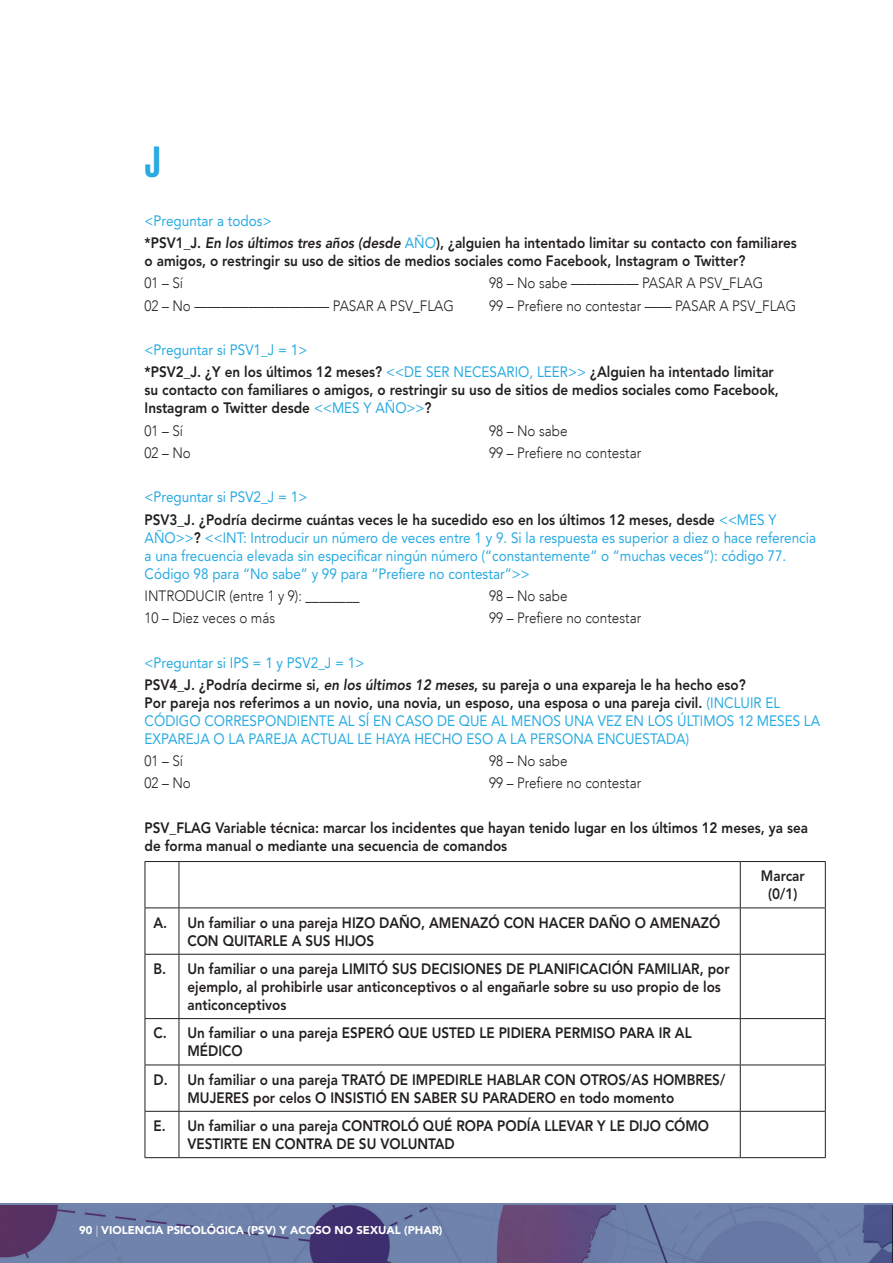
<style>
.page{position:relative;width:893px;height:1263px;background:#fff}
.page>*{position:absolute;margin:0;border:0;box-sizing:border-box;transform-origin:0 0}
.Giogio_sans{font:700 45px "Giorgio Sans";color:#29abe2}
._07_body{font:800 15px/18px "Avenir LT Std";color:#231f20;scale:.9 1}
._07_body-2{font:15px/18px "Avenir LT Std";color:#29abe2;scale:.9 1}
.Body_split{font:300 15px "Avenir LT Std";color:#231f20;scale:.9 1}
.t1{font:900 11.25px "Avenir";color:#fff}
.s1{font-style:italic}
.s2{font-weight:400;color:#29abe2}
.s3{font-weight:800;color:#231f20}
.s4{font-weight:800;font-style:italic;color:#231f20}
.s5{font-weight:300}
</style>
<div class="page">
<svg style="left:0;top:1203px;width:893px;height:60px;fill:#6e81aa"></svg>
<hr style="left:145px;top:861px;width:34px;height:1px;background:#231f20">
<hr style="left:145px;top:862px;width:1px;height:45px;background:#231f20">
<hr style="left:179px;top:861px;width:561px;height:1px;background:#231f20">
<hr style="left:179px;top:862px;width:1px;height:45px;background:#231f20">
<hr style="left:740px;top:861px;width:86px;height:1px;background:#231f20">
<hr style="left:740px;top:862px;width:1px;height:45px;background:#231f20">
<hr style="left:825px;top:862px;width:1px;height:45px;background:#231f20">
<hr style="left:145px;top:907px;width:34px;height:1px;background:#231f20">
<hr style="left:145px;top:908px;width:1px;height:46px;background:#231f20">
<hr style="left:179px;top:907px;width:561px;height:1px;background:#231f20">
<hr style="left:179px;top:908px;width:1px;height:46px;background:#231f20">
<hr style="left:740px;top:907px;width:86px;height:1px;background:#231f20">
<hr style="left:740px;top:908px;width:1px;height:46px;background:#231f20">
<hr style="left:825px;top:908px;width:1px;height:46px;background:#231f20">
<hr style="left:145px;top:954px;width:34px;height:1px;background:#231f20">
<hr style="left:145px;top:955px;width:1px;height:63px;background:#231f20">
<hr style="left:179px;top:954px;width:561px;height:1px;background:#231f20">
<hr style="left:179px;top:955px;width:1px;height:63px;background:#231f20">
<hr style="left:740px;top:954px;width:86px;height:1px;background:#231f20">
<hr style="left:740px;top:955px;width:1px;height:63px;background:#231f20">
<hr style="left:825px;top:955px;width:1px;height:63px;background:#231f20">
<hr style="left:145px;top:1018px;width:34px;height:1px;background:#231f20">
<hr style="left:145px;top:1019px;width:1px;height:45px;background:#231f20">
<hr style="left:179px;top:1018px;width:561px;height:1px;background:#231f20">
<hr style="left:179px;top:1019px;width:1px;height:45px;background:#231f20">
<hr style="left:740px;top:1018px;width:86px;height:1px;background:#231f20">
<hr style="left:740px;top:1019px;width:1px;height:45px;background:#231f20">
<hr style="left:825px;top:1019px;width:1px;height:45px;background:#231f20">
<hr style="left:145px;top:1064px;width:34px;height:1px;background:#231f20">
<hr style="left:145px;top:1065px;width:1px;height:46px;background:#231f20">
<hr style="left:179px;top:1064px;width:561px;height:1px;background:#231f20">
<hr style="left:179px;top:1065px;width:1px;height:46px;background:#231f20">
<hr style="left:740px;top:1064px;width:86px;height:1px;background:#231f20">
<hr style="left:740px;top:1065px;width:1px;height:46px;background:#231f20">
<hr style="left:825px;top:1065px;width:1px;height:46px;background:#231f20">
<hr style="left:145px;top:1111px;width:34px;height:1px;background:#231f20">
<hr style="left:145px;top:1112px;width:1px;height:45px;background:#231f20">
<hr style="left:179px;top:1111px;width:561px;height:1px;background:#231f20">
<hr style="left:179px;top:1112px;width:1px;height:45px;background:#231f20">
<hr style="left:740px;top:1111px;width:86px;height:1px;background:#231f20">
<hr style="left:740px;top:1112px;width:1px;height:45px;background:#231f20">
<hr style="left:825px;top:1112px;width:1px;height:45px;background:#231f20">
<hr style="left:145px;top:1157px;width:34px;height:1px;background:#231f20">
<hr style="left:179px;top:1157px;width:561px;height:1px;background:#231f20">
<hr style="left:740px;top:1157px;width:86px;height:1px;background:#231f20">
<p class="Giogio_sans" style="left:145px;top:139px;width:17px">J</p>
<p class="_07_body-2" style="left:145px;top:212px;width:143px">&lt;Preguntar a todos&gt;</p>
<p class="_07_body" style="left:145px;top:234px;width:726px">*PSV1_J. <span class="s1">En los últimos tres años (desde</span> <span class="s2">AÑO</span>), ¿alguien ha intentado limitar su contacto con familiares o amigos, o restringir su uso de sitios de medios sociales como Facebook, Instagram o Twitter?</p>
<p class="Body_split" style="left:145px;top:274px;width:44px">01 – Sí</p>
<p class="Body_split" style="left:145px;top:297px;width:345px">02 – No —————————— PASAR A PSV_FLAG</p>
<p class="Body_split" style="left:489px;top:274px;width:306px">98 – No sabe ————— PASAR A PSV_FLAG</p>
<p class="Body_split" style="left:489px;top:297px;width:343px">99 – Prefiere no contestar —— PASAR A PSV_FLAG</p>
<p class="_07_body-2" style="left:145px;top:341px;width:182px">&lt;Preguntar si PSV1_J = 1&gt;</p>
<p class="_07_body" style="left:145px;top:363px;width:706px">*PSV2_J. ¿Y en los últimos 12 meses? <span class="s2">&lt;&lt;DE SER NECESARIO, LEER&gt;&gt;</span> ¿Alguien ha intentado limitar su contacto con familiares o amigos, o restringir su uso de sitios de medios sociales como Facebook,<br>Instagram o Twitter desde <span class="s2">&lt;&lt;MES Y AÑO&gt;&gt;</span>?</p>
<p class="Body_split" style="left:145px;top:422px;width:44px">01 – Sí</p>
<p class="Body_split" style="left:145px;top:444px;width:53px">02 – No</p>
<p class="Body_split" style="left:489px;top:422px;width:89px">98 – No sabe</p>
<p class="Body_split" style="left:489px;top:444px;width:170px">99 – Prefiere no contestar</p>
<p class="_07_body-2" style="left:145px;top:488px;width:182px">&lt;Preguntar si PSV2_J = 1&gt;</p>
<p class="_07_body-2" style="left:145px;top:510px;width:747px"><span class="s3">PSV3_J. ¿Podría decirme cuántas veces le ha sucedido eso en los últimos 12 meses, desde</span> &lt;&lt;MES Y AÑO&gt;&gt;<span class="s3">?</span> &lt;&lt;INT: Introducir un número de veces entre 1 y 9. Si la respuesta es superior a diez o hace referencia a una frecuencia elevada sin especificar ningún número (“constantemente” o “muchas veces”): código 77.<br>Código 98 para “No sabe” y 99 para “Prefiere no contestar”&gt;&gt;</p>
<p class="Body_split" style="left:145px;top:587px;width:240px">INTRODUCIR (entre 1 y 9): ________</p>
<p class="Body_split" style="left:145px;top:609px;width:147px">10 – Diez veces o más</p>
<p class="Body_split" style="left:489px;top:587px;width:89px">98 – No sabe</p>
<p class="Body_split" style="left:489px;top:609px;width:170px">99 – Prefiere no contestar</p>
<p class="_07_body-2" style="left:145px;top:653px;width:246px">&lt;Preguntar si IPS = 1 y PSV2_J = 1&gt;</p>
<p class="_07_body-2" style="left:145px;top:676px;width:752px"><span class="s3">PSV4_J. ¿Podría decirme si,</span> <span class="s4">en los últimos 12 meses</span><span class="s3">, su pareja o una expareja le ha hecho eso?<br>Por pareja nos referimos a un novio, una novia, un esposo, una esposa o una pareja civil.</span> (INCLUIR EL CÓDIGO CORRESPONDIENTE AL SÍ EN CASO DE QUE AL MENOS UNA VEZ EN LOS ÚLTIMOS 12 MESES LA EXPAREJA O LA PAREJA ACTUAL LE HAYA HECHO ESO A LA PERSONA ENCUESTADA)</p>
<p class="Body_split" style="left:145px;top:752px;width:44px">01 – Sí</p>
<p class="Body_split" style="left:145px;top:774px;width:53px">02 – No</p>
<p class="Body_split" style="left:489px;top:752px;width:89px">98 – No sabe</p>
<p class="Body_split" style="left:489px;top:774px;width:170px">99 – Prefiere no contestar</p>
<p class="_07_body" style="left:145px;top:819px;width:739px">PSV_FLAG Variable técnica: marcar los incidentes que hayan tenido lugar en los últimos 12 meses, ya sea de forma manual o mediante una secuencia de comandos</p>
<p class="_07_body" style="left:761px;top:867px;width:50px;text-align:center">Marcar (0/1)</p>
<p class="_07_body" style="left:153px;top:913px;width:17px">A.</p>
<p class="_07_body" style="left:187px;top:913px;width:594px">Un familiar o una pareja HIZO DAÑO, AMENAZÓ CON HACER DAÑO O AMENAZÓ<br>CON QUITARLE A SUS HIJOS</p>
<p class="_07_body" style="left:153px;top:960px;width:16px">B.</p>
<p class="_07_body" style="left:187px;top:960px;width:604px">Un familiar o una pareja LIMITÓ SUS DECISIONES DE PLANIFICACIÓN FAMILIAR, por ejemplo, al prohibirle usar anticonceptivos o al engañarle sobre su uso propio de los anticonceptivos</p>
<p class="_07_body" style="left:153px;top:1024px;width:16px">C.</p>
<p class="_07_body" style="left:187px;top:1024px;width:562px">Un familiar o una pareja ESPERÓ QUE USTED LE PIDIERA PERMISO PARA IR AL<br>MÉDICO</p>
<p class="_07_body" style="left:153px;top:1071px;width:17px">D.</p>
<p class="_07_body" style="left:187px;top:1071px;width:599px">Un familiar o una pareja TRATÓ DE IMPEDIRLE HABLAR CON OTROS/AS HOMBRES/<br>MUJERES por celos O INSISTIÓ EN SABER SU PARADERO en todo momento</p>
<p class="_07_body" style="left:153px;top:1117px;width:15px">E.</p>
<p class="_07_body" style="left:187px;top:1117px;width:581px">Un familiar o una pareja CONTROLÓ QUÉ ROPA PODÍA LLEVAR Y LE DIJO CÓMO<br>VESTIRTE EN CONTRA DE SU VOLUNTAD</p>
<p class="t1" style="left:79px;top:1220px;width:365px">90 <span class="s5">|</span> VIOLENCIA PSICOLÓGICA (PSV) Y ACOSO NO SEXUAL (PHAR)</p>
</div>
